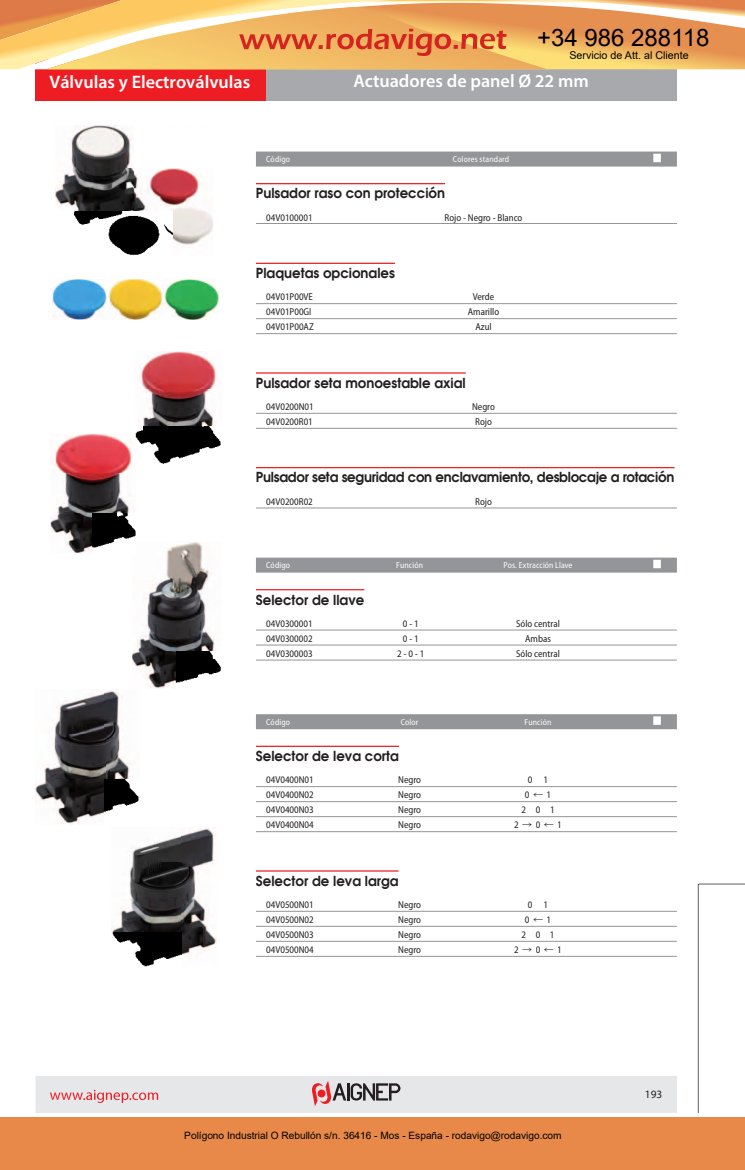
<style>
.page{position:relative;width:745px;height:1170px;background:#fff}
.page>*{position:absolute;margin:0;border:0;box-sizing:border-box;transform-origin:0 0}
.t1{font:24px "Arial";color:#000}
.t2{font:600 18.12px "Myriad Pro";color:#fff}
.t3{font:600 13.75px "Avant Garde";color:#231f20}
.t4{font:600 13.75px "Avant Garde";letter-spacing:-.02em;color:#231f20}
.t5{font:11.25px "Myriad Pro";color:#231f20}
.t6{font:10.75px "Arial";color:#000}
.t7{font:10.12px "Arial";color:#000}
.t8{font:semi-condensed 10px "Myriad Pro";color:#231f20}
.t9{font:semi-condensed 8.75px "Myriad Pro";letter-spacing:.015em;color:#fff}
.s1{font-family:"European Pi Four";font-stretch:normal}
</style>
<div class="page">
<svg style="left:35px;top:1076px;width:642px;height:36px;background:#e1dddf"></svg>
<div style="left:35px;top:59px;width:642px;height:42px;background:#a8a9ad"></div>
<div style="left:35px;top:59px;width:231px;height:42px;background:#ee1d23"></div>
<svg style="left:256px;top:151px;width:421px;height:15px;background:#98999c"></svg>
<hr style="left:256px;top:183px;width:189px;height:1px;background:#ee1d23">
<hr style="left:256px;top:224px;width:421px;height:1px;background:#939598">
<hr style="left:256px;top:263px;width:139px;height:1px;background:#ee1d23">
<hr style="left:256px;top:303px;width:421px;height:1px;background:#939598">
<hr style="left:256px;top:318px;width:421px;height:1px;background:#939598">
<hr style="left:256px;top:333px;width:421px;height:1px;background:#939598">
<hr style="left:256px;top:372px;width:210px;height:1px;background:#ee1d23">
<hr style="left:256px;top:413px;width:421px;height:1px;background:#939598">
<hr style="left:256px;top:428px;width:421px;height:1px;background:#939598">
<hr style="left:256px;top:467px;width:418px;height:1px;background:#ee1d23">
<hr style="left:256px;top:507px;width:421px;height:1px;background:#939598">
<svg style="left:256px;top:557px;width:421px;height:15px;background:#989a9d"></svg>
<hr style="left:256px;top:589px;width:108px;height:1px;background:#ee1d23">
<hr style="left:256px;top:629px;width:421px;height:1px;background:#939598">
<hr style="left:256px;top:644px;width:421px;height:1px;background:#939598">
<hr style="left:256px;top:659px;width:421px;height:1px;background:#939598">
<svg style="left:256px;top:714px;width:421px;height:15px;background:#95979a"></svg>
<hr style="left:256px;top:745px;width:143px;height:1px;background:#ee1d23">
<hr style="left:256px;top:786px;width:421px;height:1px;background:#939598">
<hr style="left:256px;top:801px;width:421px;height:1px;background:#939598">
<hr style="left:256px;top:816px;width:421px;height:1px;background:#939598">
<hr style="left:256px;top:831px;width:421px;height:1px;background:#939598">
<hr style="left:256px;top:870px;width:142px;height:1px;background:#ee1d23">
<hr style="left:256px;top:911px;width:421px;height:1px;background:#939598">
<hr style="left:256px;top:926px;width:421px;height:1px;background:#939598">
<hr style="left:256px;top:941px;width:421px;height:1px;background:#939598">
<hr style="left:256px;top:956px;width:421px;height:1px;background:#939598">
<img style="left:55px;top:125px;width:158px;height:130px">
<img style="left:53px;top:279px;width:165px;height:41px">
<img style="left:136px;top:352px;width:85px;height:112px">
<img style="left:50px;top:433px;width:86px;height:120px">
<img style="left:132px;top:542px;width:89px;height:146px">
<svg style="left:132px;top:541px;width:4px;height:12px"></svg>
<img style="left:35px;top:689px;width:104px;height:135px">
<img style="left:111px;top:827px;width:106px;height:140px">
<svg style="left:698px;top:883px;width:46px;height:229px"></svg>
<div style="left:0;top:1116px;width:745px;height:53px;background:#e88949"></div>
<svg style="left:0;top:0;width:745px;height:69px;background:#f0b56e"></svg>
<h1 class="t1" style="left:537px;top:21px;width:174px">+34 986 288118</h1>
<p class="t6" style="left:569px;top:48px;width:121px">Servicio de Att. al Cliente</p>
<h2 class="t2" style="left:49px;top:75px;width:202px">Válvulas y Electroválvulas</h2>
<h2 class="t2" style="left:353px;top:74px;width:237px">Actuadores de panel Ø 22 mm</h2>
<p class="t9" style="left:266px;top:156px;width:25px">Código</p>
<p class="t9" style="left:453px;top:156px;width:58px">Colores standard</p>
<h3 class="t3" style="left:256px;top:188px;width:191px">Pulsador raso con protección</h3>
<p class="t8" style="left:266px;top:213px;width:48px">04V0100001</p>
<p class="t8" style="left:444px;top:213px;width:79px">Rojo - Negro - Blanco</p>
<h3 class="t3" style="left:256px;top:268px;width:140px">Plaquetas opcionales</h3>
<p class="t8" style="left:266px;top:293px;width:48px">04V01P00VE</p>
<p class="t8" style="left:473px;top:293px;width:23px">Verde</p>
<p class="t8" style="left:266px;top:308px;width:47px">04V01P00GI</p>
<p class="t8" style="left:468px;top:308px;width:33px">Amarillo</p>
<p class="t8" style="left:266px;top:323px;width:49px">04V01P00AZ</p>
<p class="t8" style="left:475px;top:323px;width:18px">Azul</p>
<h3 class="t3" style="left:256px;top:377px;width:211px">Pulsador seta monoestable axial</h3>
<p class="t8" style="left:266px;top:403px;width:49px">04V0200N01</p>
<p class="t8" style="left:472px;top:403px;width:24px">Negro</p>
<p class="t8" style="left:266px;top:418px;width:48px">04V0200R01</p>
<p class="t8" style="left:475px;top:418px;width:18px">Rojo</p>
<h3 class="t4" style="left:256px;top:472px;width:420px">Pulsador seta seguridad con enclavamiento, desblocaje a rotación</h3>
<p class="t8" style="left:266px;top:497px;width:48px">04V0200R02</p>
<p class="t8" style="left:475px;top:497px;width:18px">Rojo</p>
<p class="t9" style="left:266px;top:562px;width:25px">Código</p>
<p class="t9" style="left:396px;top:562px;width:28px">Función</p>
<p class="t9" style="left:503px;top:562px;width:70px">Pos. Extracción Llave</p>
<h3 class="t3" style="left:256px;top:594px;width:110px">Selector de llave</h3>
<p class="t8" style="left:266px;top:619px;width:48px">04V0300001</p>
<p class="t8" style="left:403px;top:619px;width:17px">0 - 1</p>
<p class="t8" style="left:516px;top:619px;width:45px">Sólo central</p>
<p class="t8" style="left:266px;top:634px;width:48px">04V0300002</p>
<p class="t8" style="left:403px;top:634px;width:17px">0 - 1</p>
<p class="t8" style="left:525px;top:634px;width:27px">Ambas</p>
<p class="t8" style="left:266px;top:649px;width:48px">04V0300003</p>
<p class="t8" style="left:397px;top:649px;width:29px">2 -0 - 1</p>
<p class="t8" style="left:516px;top:649px;width:45px">Sólo central</p>
<p class="t9" style="left:266px;top:718px;width:25px">Código</p>
<p class="t9" style="left:401px;top:718px;width:19px">Color</p>
<p class="t9" style="left:524px;top:718px;width:28px">Función</p>
<h3 class="t3" style="left:256px;top:750px;width:144px">Selector de leva corta</h3>
<p class="t8" style="left:266px;top:776px;width:49px">04V0400N01</p>
<p class="t8" style="left:398px;top:776px;width:24px">Negro</p>
<p class="t8" style="left:528px;top:776px;width:22px">0 1</p>
<p class="t8" style="left:266px;top:791px;width:49px">04V0400N02</p>
<p class="t8" style="left:398px;top:791px;width:24px">Negro</p>
<p class="t8" style="left:525px;top:791px;width:28px">0 <span class="s1">-</span> 1</p>
<p class="t8" style="left:266px;top:806px;width:49px">04V0400N03</p>
<p class="t8" style="left:398px;top:806px;width:24px">Negro</p>
<p class="t8" style="left:521px;top:806px;width:35px">2 0 1</p>
<p class="t8" style="left:266px;top:821px;width:49px">04V0400N04</p>
<p class="t8" style="left:398px;top:821px;width:24px">Negro</p>
<p class="t8" style="left:514px;top:821px;width:6px">2</p>
<p class="t8" style="left:536px;top:821px;width:28px">0<span class="s1">-</span>1</p>
<h3 class="t3" style="left:256px;top:875px;width:144px">Selector de leva larga</h3>
<p class="t8" style="left:266px;top:900px;width:49px">04V0500N01</p>
<p class="t8" style="left:398px;top:900px;width:24px">Negro</p>
<p class="t8" style="left:528px;top:900px;width:22px">0 1</p>
<p class="t8" style="left:266px;top:915px;width:49px">04V0500N02</p>
<p class="t8" style="left:398px;top:915px;width:24px">Negro</p>
<p class="t8" style="left:525px;top:915px;width:28px">0 <span class="s1">-</span> 1</p>
<p class="t8" style="left:266px;top:930px;width:49px">04V0500N03</p>
<p class="t8" style="left:398px;top:930px;width:24px">Negro</p>
<p class="t8" style="left:521px;top:930px;width:35px">2 0 1</p>
<p class="t8" style="left:266px;top:945px;width:49px">04V0500N04</p>
<p class="t8" style="left:398px;top:945px;width:24px">Negro</p>
<p class="t8" style="left:514px;top:945px;width:6px">2</p>
<p class="t8" style="left:536px;top:945px;width:28px">0<span class="s1">-</span>1</p>
<p class="t7" style="left:184px;top:1128px;width:379px">Polígono Industrial O Rebullón s/n. 36416 - Mos - España - rodavigo@rodavigo.com</p>
<p class="t5" style="left:645px;top:1090px;width:19px">193</p>
</div>
